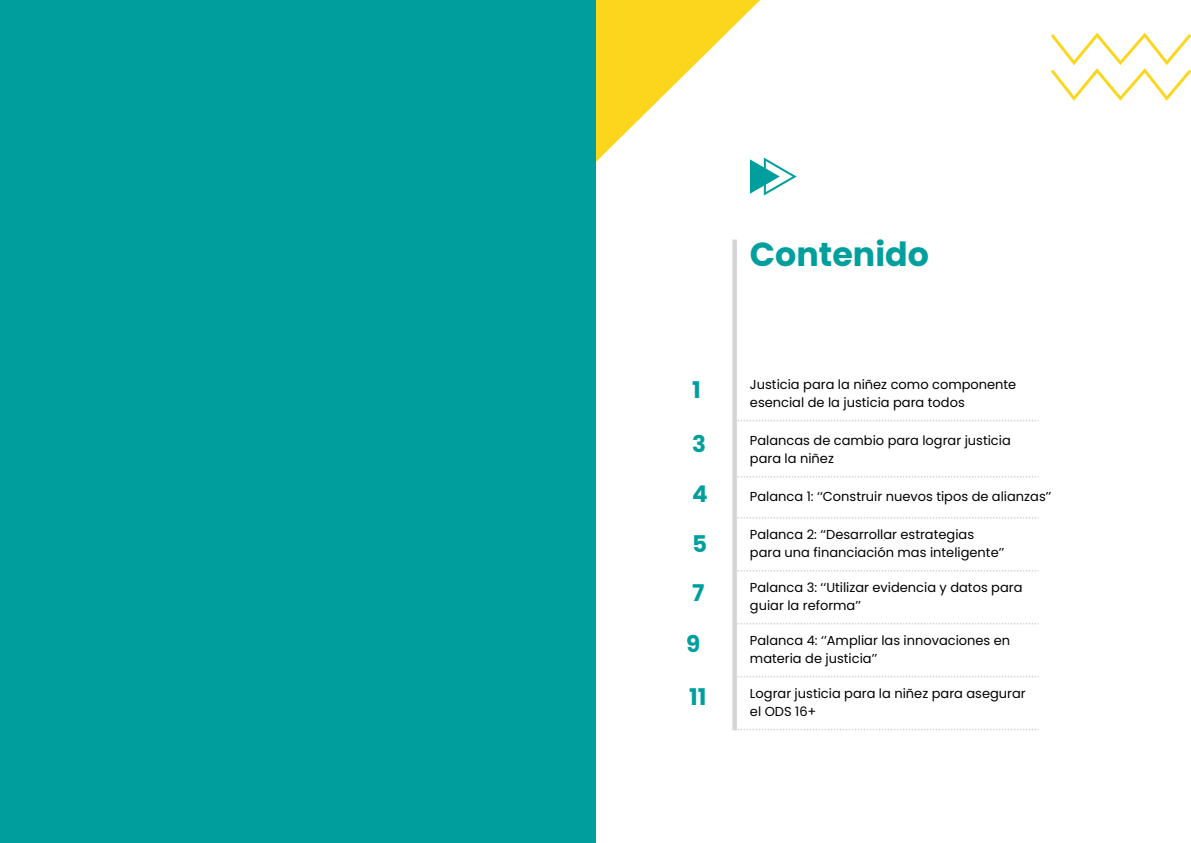
<style>
.page{position:relative;width:1191px;height:843px;background:#fff}
.page>*{position:absolute;margin:0;border:0;box-sizing:border-box;transform-origin:0 0}
.t1{font:700 33.3px "Poppins";color:#009f9d}
.t2{font:700 23px "Poppins";color:#009f9d}
.t3{font:13px "Poppins";color:#000}
</style>
<div class="page">
<svg style="left:732px;top:239px;width:4px;height:491px;background:#d8d9dc"></svg>
<svg style="left:734px;top:419px;width:303px;height:2px"></svg>
<svg style="left:734px;top:476px;width:303px;height:1px"></svg>
<svg style="left:734px;top:517px;width:303px;height:1px"></svg>
<svg style="left:734px;top:569px;width:303px;height:2px"></svg>
<svg style="left:734px;top:622px;width:303px;height:2px"></svg>
<svg style="left:734px;top:675px;width:303px;height:2px"></svg>
<svg style="left:734px;top:728px;width:303px;height:2px"></svg>
<div style="left:0;top:0;width:595px;height:842px;background:#009f9d"></div>
<svg style="left:596px;top:0;width:201px;height:195px"></svg>
<svg style="left:1051px;top:33px;width:139px;height:68px"></svg>
<p class="t1" style="left:749px;top:230px;width:180px">Contenido</p>
<p class="t2" style="left:692px;top:374px;width:10px">1</p>
<p class="t3" style="left:749px;top:375px;width:268px">Justicia para la niñez como componente</p>
<p class="t3" style="left:749px;top:393px;width:216px">esencial de la justicia para todos</p>
<p class="t3" style="left:749px;top:431px;width:262px">Palancas de cambio para lograr justicia</p>
<p class="t3" style="left:749px;top:449px;width:85px">para la niñez</p>
<p class="t2" style="left:692px;top:427px;width:15px">3</p>
<p class="t2" style="left:692px;top:477px;width:17px">4</p>
<p class="t3" style="left:749px;top:487px;width:303px">Palanca 1: ‘‘Construir nuevos tipos de alianzas’’</p>
<p class="t3" style="left:749px;top:525px;width:226px">Palanca 2: ‘‘Desarrollar estrategias</p>
<p class="t2" style="left:692px;top:527px;width:16px">5</p>
<h1 class="t3" style="left:749px;top:543px;width:256px">para una financiación mas inteligente’’</h1>
<p class="t3" style="left:749px;top:578px;width:274px">Palanca 3: ‘‘Utilizar evidencia y datos para</p>
<p class="t3" style="left:749px;top:596px;width:113px">guiar la reforma’’</p>
<p class="t2" style="left:692px;top:577px;width:14px">7</p>
<p class="t2" style="left:686px;top:627px;width:16px">9</p>
<p class="t2" style="left:689px;top:680px;width:19px">11</p>
<p class="t3" style="left:749px;top:631px;width:262px">Palanca 4: ‘’Ampliar las innovaciones en</p>
<p class="t3" style="left:749px;top:649px;width:129px">materia de justicia’’</p>
<p class="t3" style="left:749px;top:684px;width:277px">Lograr justicia para la niñez para asegurar</p>
<p class="t3" style="left:749px;top:702px;width:68px">el ODS 16+</p>
</div>
